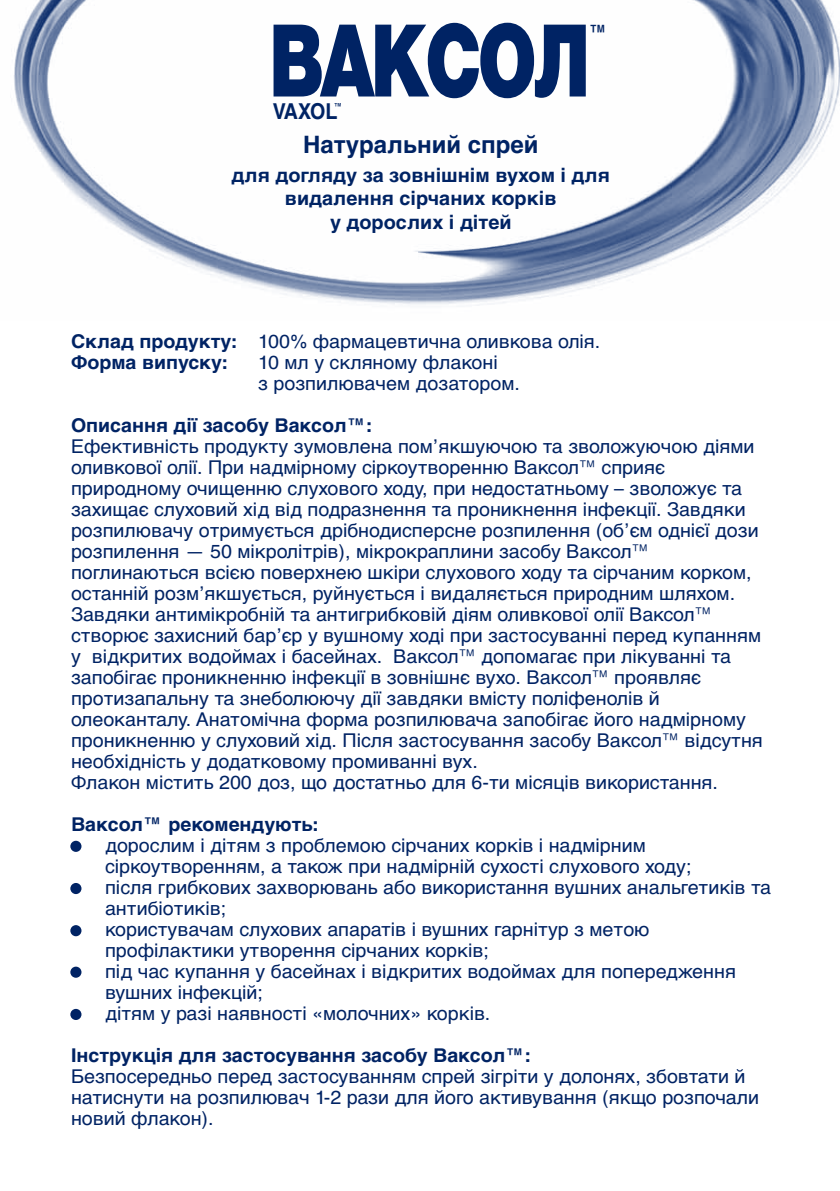
<style>
.page{position:relative;width:840px;height:1191px;background:#fff}
.page>*{position:absolute;margin:0;border:0;box-sizing:border-box;transform-origin:0 0}
.t1{font:900 101px "Helvetica Neue LTCYR";letter-spacing:-.05em;color:#002364;scale:.74 1}
.t2{font:700 24px "Helvetica Cyr";color:#002364}
.t3{font:700 21.8px "Helvetica Cyr";color:#002364;scale:.9 1}
.t4{font:700 21.2px "Helvetica Cyr";color:#002364;scale:.9 1}
.t5{font:700 19.2px/23px "Helvetica Cyr";color:#002364;text-align:center}
.t6{font:19px/21px "Helvetica Cyr Upright";color:#002364}
.t7{font:700 19px "Helvetica Cyr";color:#002364}
.t8{font:700 9.8px "Helvetica Cyr";color:#002364;scale:.9 1}
.s1{font-family:"Helvetica Cyr";font-weight:700}
</style>
<div class="page">
<img style="left:14px;top:0;width:825px;height:306px">
<div style="left:70px;top:966px;width:11px;height:11px;background:#002364;border-radius:50%"></div>
<div style="left:70px;top:925px;width:11px;height:11px;background:#002364;border-radius:50%"></div>
<div style="left:70px;top:883px;width:11px;height:11px;background:#002364;border-radius:50%"></div>
<div style="left:70px;top:840px;width:11px;height:12px;background:#002364;border-radius:50%"></div>
<div style="left:70px;top:1009px;width:11px;height:11px;background:#002364;border-radius:50%"></div>
<h1 class="t1" style="left:269px;top:4px;width:436px">ВАКСОЛ</h1>
<p class="t3" style="left:273px;top:99px;width:73px">VAXOL</p>
<p class="t4" style="left:588px;top:20px;width:23px">™</p>
<p class="t8" style="left:333px;top:101px;width:11px">™</p>
<p class="t2" style="left:303px;top:131px;width:237px">Натуральний спрей</p>
<p class="t5" style="left:231px;top:164px;width:379px">для догляду за зовнішнім вухом і для видалення сірчаних корків<br>у дорослих і дітей</p>
<p class="t6" style="left:71px;top:330px;width:530px"><span class="s1">Склад продукту:</span> 100% фармацевтична оливкова олія.</p>
<p class="t7" style="left:71px;top:351px;width:158px">Форма випуску:</p>
<p class="t6" style="left:258px;top:351px;width:263px">10 мл у скляному флаконі<br>з розпилювачем дозатором.</p>
<p class="t7" style="left:71px;top:414px;width:302px">Описання дії засобу Ваксол™:</p>
<p class="t6" style="left:71px;top:435px;width:693px">Ефективність продукту зумовлена пом’якшуючою та зволожуючою діями оливкової олії. При надмірному сіркоутворенню Ваксол™ сприяє природному очищенню слухового ходу, при недостатньому – зволожує та захищає слуховий хід від подразнення та проникнення інфекції. Завдяки розпилювачу отримується дрібнодисперсне розпилення (об’єм однієї дози розпилення — 50 мікролітрів), мікрокраплини засобу Ваксол™ поглинаються всією поверхнею шкіри слухового ходу та сірчаним корком, останній розм’якшується, руйнується і видаляється природним шляхом.<br>Завдяки антимікробній та антигрибковій діям оливкової олії Ваксол™ створює захисний бар’єр у вушному ході при застосуванні перед купанням у відкритих водоймах і басейнах. Ваксол™ допомагає при лікуванні та запобігає проникненню інфекції в зовнішнє вухо. Ваксол™ проявляє протизапальну та знеболюючу дії завдяки вмісту поліфенолів й олеоканталу. Анатомічна форма розпилювача запобігає його надмірному проникненню у слуховий хід. Після застосування засобу Ваксол™ відсутня необхідність у додатковому промиванні вух.<br>Флакон містить 200 доз, що достатньо для 6-ти місяців використання.</p>
<p class="t7" style="left:71px;top:813px;width:249px">Ваксол™ рекомендують:</p>
<p class="t6" style="left:105px;top:834px;width:587px;text-indent:-34px">• дорослим і дітям з проблемою сірчаних корків і надмірним сіркоутворенням, а також при надмірній сухості слухового ходу;</p>
<p class="t6" style="left:105px;top:876px;width:667px;text-indent:-34px">• після грибкових захворювань або використання вушних анальгетиків та антибіотиків;</p>
<p class="t6" style="left:105px;top:918px;width:545px;text-indent:-34px">• користувачам слухових апаратів і вушних гарнітур з метою профілактики утворення сірчаних корків;</p>
<p class="t6" style="left:105px;top:960px;width:632px;text-indent:-34px">• під час купання у басейнах і відкритих водоймах для попередження вушних інфекцій;</p>
<p class="t6" style="left:71px;top:1002px;width:420px">• дітям у разі наявності «молочних» корків.</p>
<p class="t7" style="left:71px;top:1044px;width:461px">Інструкція для застосування засобу Ваксол™:</p>
<p class="t6" style="left:71px;top:1065px;width:689px">Безпосередньо перед застосуванням спрей зігріти у долонях, збовтати й натиснути на розпилювач 1-2 рази для його активування (якщо розпочали новий флакон).</p>
</div>
